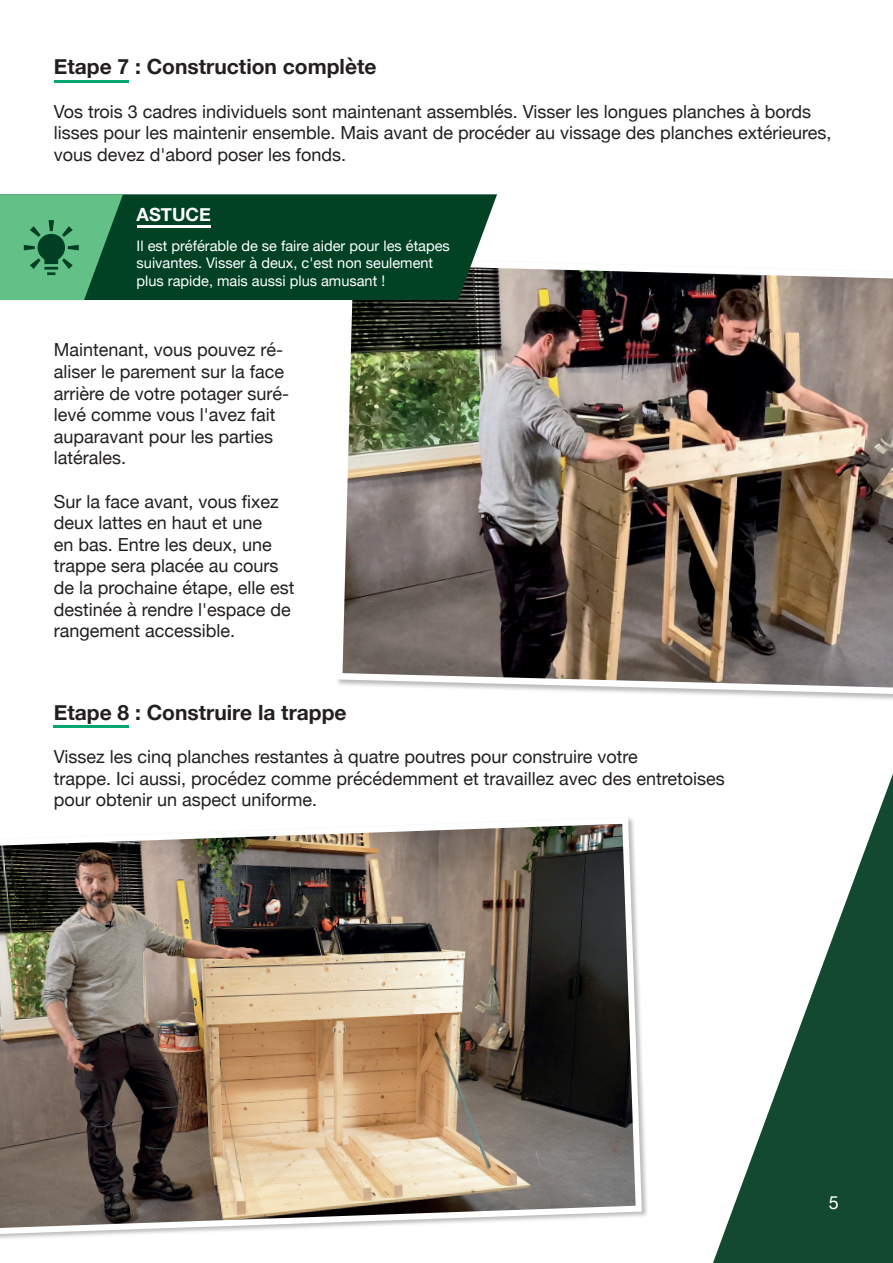
<style>
.page{position:relative;width:893px;height:1263px;background:#fff}
.page>*{position:absolute;margin:0;border:0;box-sizing:border-box;transform-origin:0 0}
.t1{font:700 21px "Helvetica Neue";color:#231f20}
.t2{font:700 18.15px "Helvetica Neue";color:#fff}
.t3{font:18px/21.6px "Helvetica Neue";color:#231f20}
.t4{font:18px "Helvetica Neue";color:#fff}
.t5{font:14.55px/17.5px "Helvetica Neue";color:#fff}
</style>
<div class="page">
<svg style="left:713px;top:774px;width:180px;height:489px"></svg>
<img style="left:337px;top:268px;width:556px;height:432px">
<img style="left:0;top:818px;width:645px;height:420px">
<hr style="left:54px;top:80px;width:74px;height:2px;background:#00a86d">
<hr style="left:54px;top:725px;width:75px;height:3px;background:#00a86d">
<div style="left:123px;top:194px;width:374px;height:106px;background:#014124"></div>
<svg style="left:0;top:194px;width:123px;height:106px;background:#4ca270"></svg>
<hr style="left:137px;top:225px;width:73px;height:2px;background:#fff">
<p class="t1" style="left:54px;top:51px;width:324px">Etape 7 : Construction complète</p>
<p class="t3" style="left:54px;top:102px;width:779px">Vos trois 3 cadres individuels sont maintenant assemblés. Visser les longues planches à bords lisses pour les maintenir ensemble. Mais avant de procéder au vissage des planches extérieures, vous devez d'abord poser les fonds.</p>
<p class="t2" style="left:137px;top:200px;width:76px">ASTUCE</p>
<p class="t5" style="left:137px;top:238px;width:315px">Il est préférable de se faire aider pour les étapes suivantes. Visser à deux, c'est non seulement plus rapide, mais aussi plus amusant !</p>
<p class="t3" style="left:54px;top:340px;width:237px">Maintenant, vous pouvez ré&shy;aliser le parement sur la face arrière de votre potager suré&shy;levé comme vous l'avez fait auparavant pour les parties latérales.</p>
<p class="t3" style="left:54px;top:491px;width:242px">Sur la face avant, vous fixez deux lattes en haut et une<br>en bas. Entre les deux, une trappe sera placée au cours de la prochaine étape, elle est destinée à rendre l'espace de rangement accessible.</p>
<p class="t1" style="left:54px;top:696px;width:294px">Etape 8 : Construire la trappe</p>
<p class="t3" style="left:54px;top:747px;width:673px">Vissez les cinq planches restantes à quatre poutres pour construire votre<br>trappe. Ici aussi, procédez comme précédemment et travaillez avec des entretoises pour obtenir un aspect uniforme.</p>
<p class="t4" style="left:829px;top:1189px;width:12px">5</p>
</div>
